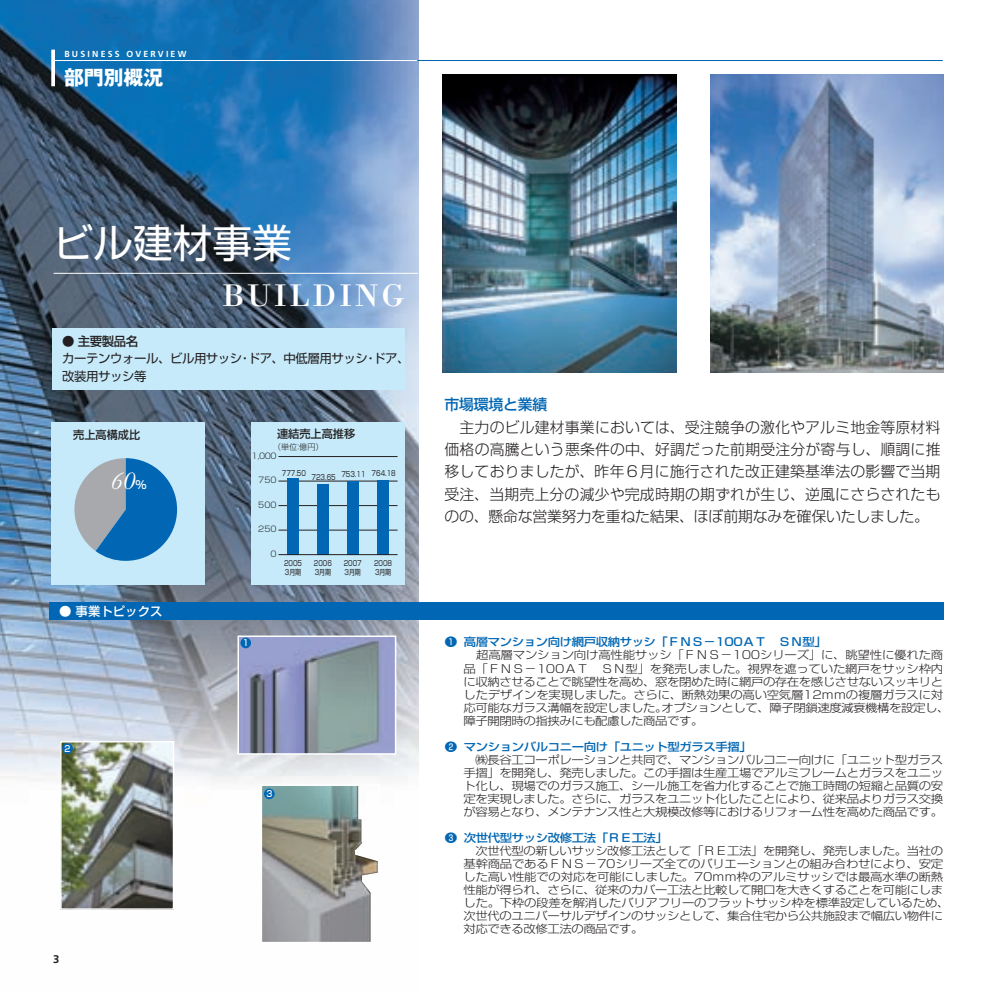
<style>
.page{position:relative;width:993px;height:993px;background:#fff}
.page>*{position:absolute;margin:0;border:0;box-sizing:border-box;transform-origin:0 0}
.t1{font:39.73px "Shin Go Pro";color:#fff}
.t2{font:32.2px "Bodoni Std";letter-spacing:.1em;color:#fff}
.t3{font:italic 26.25px "Garamond";color:#fff}
.t4{font:700 19.78px "Gothic MB101 Pro";color:#fff}
.t5{font:300 14.88px/22.4px "Shin Go Pro";letter-spacing:-.015em;color:#231f20;text-align:justify}
.t6{font:500 14.88px "Shin Go Pro";letter-spacing:-.015em;color:#0166b3}
.t7{font:12.42px/17.3px "Shin Go Pro";letter-spacing:-.035em;color:#231f20}
.t8{font:500 12.42px "Shin Go Pro";color:#fff}
.t9{font:500 12.42px "Shin Go Pro";letter-spacing:-.035em;color:#231f20}
.t10{font:300 11.2px/13px "Shin Go Pro";letter-spacing:-.035em;color:#231f20;scale:1.11 1}
.t11{font:500 11.2px "Shin Go Pro";letter-spacing:-.035em;color:#0166b3;scale:1.11 1}
.t12{font:11.2px "Shin Go Pro Medium 90 msp RKSJ H";color:#231f20}
.t13{font:700 11.2px "Frutiger LT Std";color:#231f20}
.t14{font:11.2px "Shin Go Pro Medium 90 msp RKSJ H";color:#fff}
.t15{font:700 8.75px "Frutiger LT Std";letter-spacing:.25em;color:#fff}
.t16{font:500 8.75px "Shin Go Pro";color:#fff;scale:.9 1}
.t17{font:8.05px "Shin Go Pro Light 90 msp RKSJ H";color:#231f20}
.t18{font:7.52px/8.9px "Shin Go Pro Regular 90 msp RKSJ H";color:#231f20;scale:.8 1}
</style>
<div class="page">
<img style="left:0;top:0;width:418px;height:910px">
<img style="left:239px;top:637px;width:155px;height:115px">
<div style="left:237px;top:635px;width:159px;height:119px;border:1px solid #fff"></div>
<div style="left:240px;top:637px;width:11px;height:11px;background:#0166b3;border-radius:50%"></div>
<img style="left:62px;top:742px;width:110px;height:165px">
<div style="left:60px;top:740px;width:114px;height:169px;border:1px solid #fff"></div>
<svg style="left:62px;top:742px;width:11px;height:11px"></svg>
<img style="left:262px;top:786px;width:115px;height:155px">
<div style="left:260px;top:784px;width:119px;height:159px;border:1px solid #fff"></div>
<div style="left:264px;top:788px;width:10px;height:11px;background:#0166b3;border-radius:50%"></div>
<img style="left:442px;top:74px;width:234px;height:298px">
<div style="left:51px;top:422px;width:154px;height:162px;background:#c6eafa"></div>
<svg style="left:74px;top:458px;width:103px;height:102px"></svg>
<div style="left:251px;top:422px;width:154px;height:162px;background:#c6eafa"></div>
<hr style="left:278px;top:529px;width:119px;height:1px;background:#231f20">
<hr style="left:278px;top:505px;width:119px;height:1px;background:#231f20">
<hr style="left:278px;top:480px;width:119px;height:1px;background:#231f20">
<hr style="left:278px;top:456px;width:119px;height:1px;background:#231f20">
<div style="left:376px;top:479px;width:12px;height:75px;background:#0166b3"></div>
<div style="left:347px;top:480px;width:12px;height:74px;background:#0166b3"></div>
<div style="left:317px;top:483px;width:12px;height:71px;background:#0166b3"></div>
<div style="left:287px;top:478px;width:12px;height:76px;background:#0166b3"></div>
<hr style="left:278px;top:554px;width:119px;height:1px;background:#231f20">
<div style="left:52px;top:327px;width:352px;height:62px;background:#c6eafa"></div>
<hr style="left:53px;top:60px;width:365px;height:1px;background:#fff">
<svg style="left:51px;top:50px;width:4px;height:36px"></svg>
<hr style="left:417px;top:60px;width:525px;height:1px;background:#0166b3">
<div style="left:49px;top:602px;width:894px;height:18px;background:#0166b3"></div>
<hr style="left:54px;top:273px;width:364px;height:1px;background:#fff">
<img style="left:710px;top:74px;width:233px;height:298px">
<p class="t15" style="left:64px;top:49px;width:123px">BUSINESS OVERVIEW</p>
<h3 class="t4" style="left:64px;top:61px;width:101px">部門別概況</h3>
<h1 class="t1" style="left:54px;top:210px;width:240px">ビル建材事業</h1>
<h2 class="t2" style="left:223px;top:275px;width:183px">Building</h2>
<p class="t9" style="left:62px;top:331px;width:77px">● 主要製品名</p>
<p class="t7" style="left:62px;top:348px;width:349px">カーテンウォール、ビル用サッシ・ドア、中低層用サッシ・ドア、改装用サッシ等</p>
<p class="t12" style="left:73px;top:426px;width:68px">売上高構成比</p>
<h3 class="t3" style="left:111px;top:463px;width:26px">60</h3>
<p class="t14" style="left:135px;top:475px;width:13px">％</p>
<p class="t8" style="left:59px;top:601px;width:105px">● 事業トピックス</p>
<p class="t16" style="left:64px;top:741px;width:8px">2</p>
<p class="t13" style="left:53px;top:951px;width:8px">3</p>
<p class="t12" style="left:277px;top:424px;width:80px">連結売上高推移</p>
<p class="t17" style="left:273px;top:440px;width:52px">（単位：億円）</p>
<p class="t17" style="left:251px;top:449px;width:26px">1,000</p>
<p class="t18" style="left:282px;top:467px;width:32px">777.50</p>
<p class="t18" style="left:341px;top:468px;width:69px">753.11 764.18</p>
<p class="t18" style="left:311px;top:471px;width:32px">723.65</p>
<p class="t17" style="left:258px;top:473px;width:20px">750</p>
<p class="t17" style="left:258px;top:498px;width:20px">500</p>
<p class="t17" style="left:258px;top:522px;width:20px">250</p>
<p class="t17" style="left:270px;top:547px;width:8px">0</p>
<p class="t18" style="left:284px;top:558px;width:24px">2005<br>3月期</p>
<p class="t18" style="left:314px;top:558px;width:24px">2006<br>3月期</p>
<p class="t18" style="left:343px;top:558px;width:24px">2007<br>3月期</p>
<p class="t18" style="left:374px;top:558px;width:24px">2008<br>3月期</p>
<p class="t16" style="left:243px;top:635px;width:8px">1</p>
<p class="t16" style="left:266px;top:786px;width:8px">3</p>
<h3 class="t6" style="left:444px;top:392px;width:104px">市場環境と業績</h3>
<h3 class="t5" style="left:444px;top:414px;width:497px">　主力のビル建材事業においては、受注競争の激化やアルミ地金等原材料価格の高騰という悪条件の中、好調だった前期受注分が寄与し、順調に推移しておりましたが、昨年６月に施行された改正建築基準法の影響で当期受注、当期売上分の減少や完成時期の期ずれが生じ、逆風にさらされたものの、懸命な営業努力を重ねた結果、ほぼ前期なみを確保いたしました。</h3>
<p class="t11" style="left:444px;top:632px;width:345px">❶ 高層マンション向け網戸収納サッシ「ＦＮＳ－100ＡＴ　ＳＮ型」</p>
<p class="t10" style="left:463px;top:647px;width:439px">　超高層マンション向け高性能サッシ「ＦＮＳ－ 100シリーズ」に、眺望性に優れた商品「ＦＮＳ－ 100ＡＴ　ＳＮ型」を発売しました。視界を遮っていた網戸をサッシ枠内に収納させることで眺望性を高め、窓を閉めた時に網戸の存在を感じさせないスッキリとしたデザインを実現しました。さらに、断熱効果の高い空気層12ｍｍの複層ガラスに対応可能なガラス溝幅を設定しました。オプションとして、障子閉鎖速度減衰機構を設定し、障子開閉時の指挟みにも配慮した商品です。</p>
<p class="t11" style="left:444px;top:737px;width:278px">❷ マンションバルコニー向け「ユニット型ガラス手摺」</p>
<p class="t10" style="left:463px;top:751px;width:433px;text-align:justify">　㈱長谷工コーポレーションと共同で、マンションバルコニー向けに「ユニット型ガラス手摺」を開発し、発売しました。この手摺は生産工場でアルミフレームとガラスをユニット化し、現場でのガラス施工、シール施工を省力化することで施工時間の短縮と品質の安定を実現しました。さらに、ガラスをユニット化したことにより、従来品よりガラス交換が容易となり、メンテナンス性と大規模改修等におけるリフォーム性を高めた商品です。</p>
<p class="t11" style="left:444px;top:828px;width:203px">❸ 次世代型サッシ改修工法「ＲＥ工法」</p>
<p class="t10" style="left:463px;top:842px;width:439px">　次世代型の新しいサッシ改修工法として「ＲＥ工法」を開発し、発売しました。当社の基幹商品であるＦＮＳ－ 70シリーズ全てのバリエーションとの組み合わせにより、安定した高い性能での対応を可能にしました。70ｍｍ枠のアルミサッシでは最高水準の断熱性能が得られ、さらに、従来のカバー工法と比較して開口を大きくすることを可能にしました。下枠の段差を解消したバリアフリーのフラットサッシ枠を標準設定しているため、次世代のユニバーサルデザインのサッシとして、集合住宅から公共施設まで幅広い物件に対応できる改修工法の商品です。</p>
</div>
